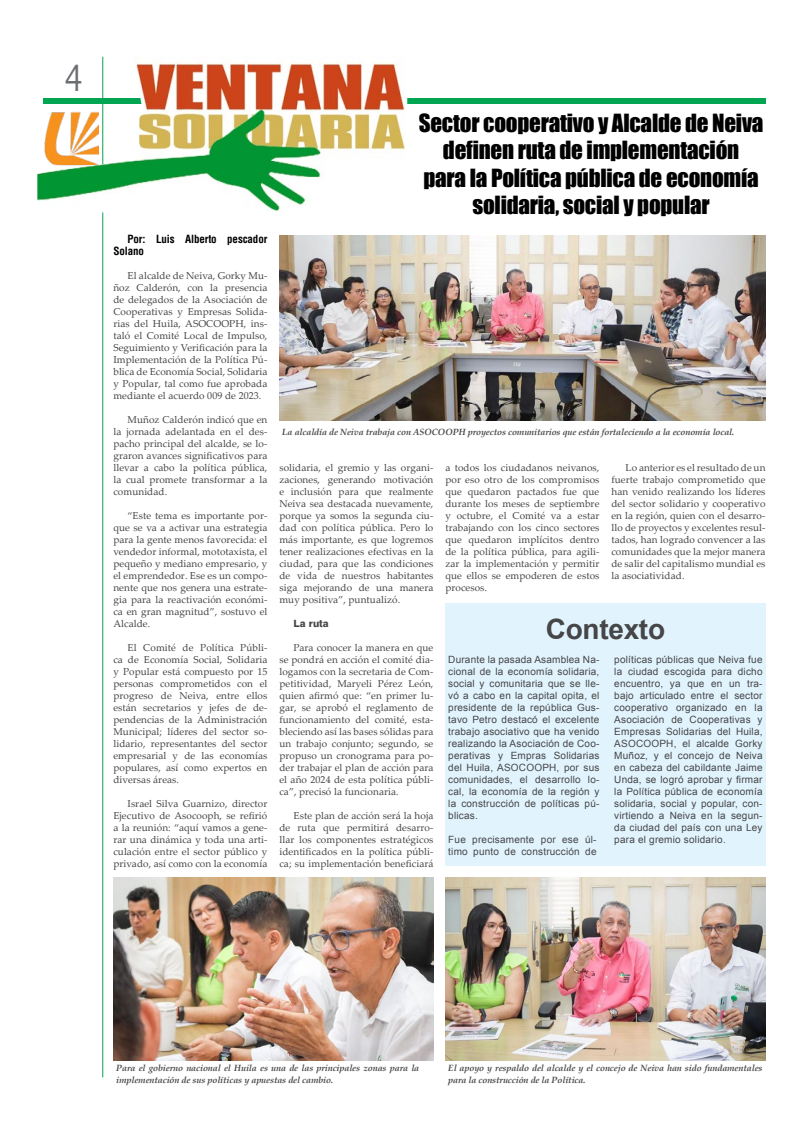
<style>
.page{position:relative;width:808px;height:1134px;background:#fff}
.page>*{position:absolute;margin:0;border:0;box-sizing:border-box;transform-origin:0 0}
.t1{font:300 condensed 40px "Abadi";color:#6d6e71}
.t2{font:700 28px "Arial";letter-spacing:-.01em;color:#464547}
.t3{font:23px/27.6px "Impact";letter-spacing:-.01em;color:#000;text-align:center}
.t4{font:700 condensed 11px/12px "Helvetica LT Std";letter-spacing:-.01em;color:#000}
.t5{font:10px/12px "Palatino Linotype";letter-spacing:.005em;color:#464547;text-align:justify}
.t6{font:10px/12px "Arial";letter-spacing:.02em;color:#464547;text-align:justify}
.t7{font:800 10px "Swiss 721 BT";letter-spacing:.005em;color:#464547}
.t8{font:italic 700 9px/12px "Book Antiqua";letter-spacing:-.01em;color:#464547}
</style>
<div class="page">
<div style="left:43px;top:99px;width:722px;height:5px;background:#00a651"></div>
<hr style="left:102px;top:57px;width:1px;height:1020px;background:#00a651">
<img style="left:37px;top:56px;width:370px;height:156px">
<img style="left:279px;top:235px;width:486px;height:186px">
<img style="left:445px;top:878px;width:320px;height:182px">
<img style="left:113px;top:878px;width:320px;height:182px">
<div style="left:445px;top:604px;width:320px;height:262px;background:#e1f4fd"></div>
<h1 class="t1" style="left:64px;top:54px;width:20px">4</h1>
<p class="t4" style="left:113px;top:233px;width:155px;text-indent:14px">Por: Luis Alberto pescador<br>Solano</p>
<p class="t5" style="left:113px;top:269px;width:156px;text-indent:14px">El alcalde de Neiva, Gorky Mu&shy;ñoz Calderón, con la presencia de delegados de la Asociación de Cooperativas y Empresas Solida&shy;rias del Huila, ASOCOOPH, ins&shy;taló el Comité Local de Impulso, Seguimiento y Verificación para la Implementación de la Política Pú&shy;blica de Economía Social, Solidaria y Popular, tal como fue aprobada mediante el acuerdo 009 de 2023.</p>
<p class="t5" style="left:113px;top:413px;width:156px;text-indent:14px">Muñoz Calderón indicó que en la jornada adelantada en el des&shy;pacho principal del alcalde, se lo&shy;graron avances significativos para llevar a cabo la política pública, la cual promete transformar a la comunidad.</p>
<p class="t5" style="left:113px;top:509px;width:156px;text-indent:14px">“Este tema es importante por&shy;que se va a activar una estrategia para la gente menos favorecida: el vendedor informal, mototaxista, el pequeño y mediano empresario, y el emprendedor. Ese es un compo&shy;nente que nos genera una estrate&shy;gia para la reactivación económi&shy;ca en gran magnitud”, sostuvo el Alcalde.</p>
<p class="t5" style="left:113px;top:641px;width:156px;text-indent:14px">El Comité de Política Públi&shy;ca de Economía Social, Solidaria y Popular está compuesto por 15 personas comprometidos con el progreso de Neiva, entre ellos están secretarios y jefes de de&shy;pendencias de la Administración Municipal; líderes del sector so&shy;lidario, representantes del sector empresarial y de las economías populares, así como expertos en diversas áreas.</p>
<p class="t5" style="left:113px;top:797px;width:156px;text-indent:14px">Israel Silva Guarnizo, director Ejecutivo de Asocooph, se refirió a la reunión: “aquí vamos a gene&shy;rar una dinámica y toda una arti&shy;culación entre el sector público y privado, así como con la economía</p>
<h3 class="t3" style="left:419px;top:108px;width:346px">Sector cooperativo y Alcalde de Neiva definen ruta de implementación para la Política pública de economía solidaria, social y popular</h3>
<p class="t8" style="left:282px;top:426px;width:454px">La alcaldía de Neiva trabaja con ASOCOOPH proyectos comunitarios que están fortaleciendo a la economía local.</p>
<p class="t5" style="left:279px;top:461px;width:156px">solidaria, el gremio y las organi&shy;zaciones, generando motivación e inclusión para que realmente Neiva sea destacada nuevamente, porque ya somos la segunda ciu&shy;dad con política pública. Pero lo más importante, es que logremos tener realizaciones efectivas en la ciudad, para que las condiciones de vida de nuestros habitantes siga mejorando de una manera muy positiva”, puntualizó.</p>
<p class="t7" style="left:294px;top:618px;width:37px">La ruta</p>
<p class="t5" style="left:279px;top:641px;width:156px;text-indent:14px">Para conocer la manera en que se pondrá en acción el comité dia&shy;logamos con la secretaria de Com&shy;petitividad, Maryeli Pérez León, quien afirmó que: “en primer lu&shy;gar, se aprobó el reglamento de funcionamiento del comité, esta&shy;bleciendo así las bases sólidas para un trabajo conjunto; segundo, se propuso un cronograma para po&shy;der trabajar el plan de acción para el año 2024 de esta política públi&shy;ca”, precisó la funcionaria.</p>
<p class="t5" style="left:279px;top:809px;width:155px;text-indent:14px">Este plan de acción será la hoja de ruta que permitirá desarro&shy;llar los componentes estratégicos identificados en la política públi&shy;ca; su implementación beneficiará</p>
<p class="t5" style="left:445px;top:461px;width:156px">a todos los ciudadanos neivanos, por eso otro de los compromisos que quedaron pactados fue que durante los meses de septiembre y octubre, el Comité va a estar trabajando con los cinco sectores que quedaron implícitos dentro de la política pública, para agili&shy;zar la implementación y permitir que ellos se empoderen de estos procesos.</p>
<p class="t5" style="left:611px;top:461px;width:156px;text-indent:14px">Lo anterior es el resultado de un fuerte trabajo comprometido que han venido realizando los líderes del sector solidario y cooperativo en la región, quien con el desarro&shy;llo de proyectos y excelentes resul&shy;tados, han logrado convencer a las comunidades que la mejor manera de salir del capitalismo mundial es la asociatividad.</p>
<h2 class="t2" style="left:546px;top:611px;width:121px">Contexto</h2>
<p class="t6" style="left:448px;top:654px;width:153px">Durante la pasada Asamblea Na&shy;cional de la economía solidaria, social y comunitaria que se lle&shy;vó a cabo en la capital opita, el presidente de la república Gus&shy;tavo Petro destacó el excelente trabajo asociativo que ha venido realizando la Asociación de Coo&shy;perativas y Empras Solidarias del Huila, ASOCOOPH, por sus comunidades, el desarrollo lo&shy;cal, la economía de la región y la construcción de políticas pú&shy;blicas.</p>
<p class="t6" style="left:448px;top:834px;width:150px">Fue precisamente por ese úl&shy;timo punto de construcción de</p>
<p class="t6" style="left:614px;top:654px;width:150px">políticas públicas que Neiva fue la ciudad escogida para dicho encuentro, ya que en un tra&shy;bajo articulado entre el sector cooperativo organizado en la Asociación de Cooperativas y Empresas Solidarias del Huila, ASOCOOPH, el alcalde Gorky Muñoz, y el concejo de Neiva en cabeza del cabildante Jaime Unda, se logró aprobar y firmar la Política pública de economía solidaria, social y popular, con&shy;virtiendo a Neiva en la segun&shy;da ciudad del país con una Ley para el gremio solidario.</p>
<p class="t8" style="left:116px;top:1062px;width:304px">Para el gobierno nacional el Huila es una de las principales zonas para la implementación de sus políticas y apuestas del cambio.</p>
<p class="t8" style="left:448px;top:1062px;width:316px">El apoyo y respaldo del alcalde y el concejo de Neiva han sido fundamentales para la construcción de la Política.</p>
</div>
